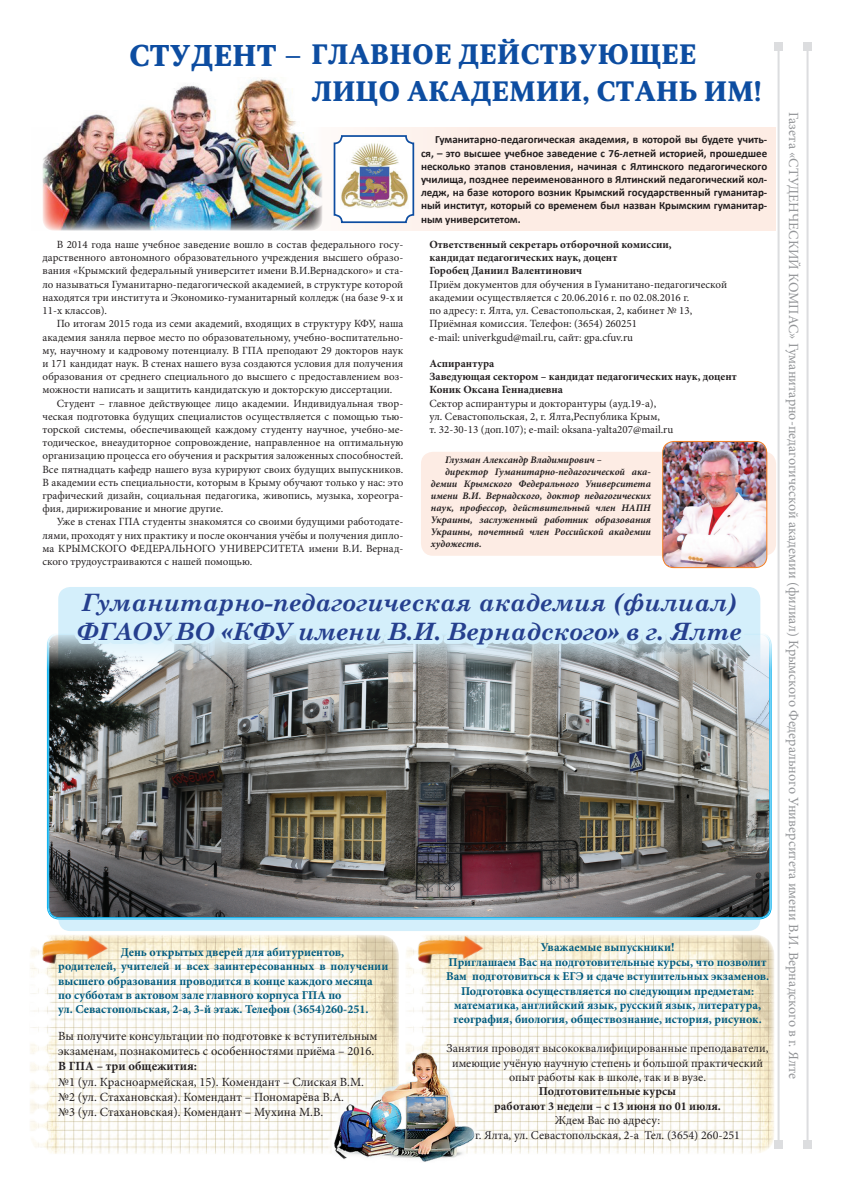
<style>
.page{position:relative;width:842px;height:1191px;background:#fff}
.page>*{position:absolute;margin:0;border:0;box-sizing:border-box;transform-origin:0 0}
.t1{font:700 28px/37px "Octava";letter-spacing:.01em;color:#0d4da1}
.t2{font:italic 700 24px/28.8px "Century Schoolbook";color:#253f8e}
.t3{font:14px "Minion Pro";color:#939598}
.t4{font:12.5px/15px "Minion Pro";color:#231f20}
.t5{font:700 12.5px "Minion Pro";color:#231f20}
.t6{font:700 12px/14.4px "Minion Pro";color:#005b7f}
.t7{font:12px/14.4px "Minion Pro";color:#231f20;text-align:center}
.t8{font:700 12px/14.4px "Minion Pro";color:#231f20;text-align:center}
.t9{font:11px/13.2px "Minion Pro";color:#231f20}
.t10{font:700 11px/13.2px "Calibri";color:#231f20;text-align:justify}
.t11{font:700 11px/13.2px "Minion Pro";color:#231f20}
.t12{font:italic 700 10px "Minion Pro";color:#231f20}
.s1{font-size:30px}
</style>
<div class="page">
<img style="left:30px;top:935px;width:369px;height:219px">
<img style="left:406px;top:935px;width:368px;height:219px">
<div style="left:58px;top:587px;width:702px;height:344px;background:#d4effb;border-radius:12px"></div>
<img style="left:48px;top:635px;width:723px;height:283px">
<div style="left:31px;top:127px;width:745px;height:104px;background:#fdece4"></div>
<div style="left:421px;top:452px;width:355px;height:104px;background:#fdece4;border-radius:12px"></div>
<img style="left:43px;top:78px;width:280px;height:153px">
<div style="left:334px;top:136px;width:79px;height:86px;background:#fff;border-radius:7px"></div>
<img style="left:337px;top:141px;width:74px;height:75px">
<div style="left:334px;top:135px;width:80px;height:88px;border:2px solid #0d4da1;border-radius:7px"></div>
<img style="left:663px;top:441px;width:104px;height:126px">
<div style="left:662px;top:441px;width:105px;height:127px;border:1px solid #f57f21;border-radius:11px"></div>
<hr style="left:777px;top:47px;width:2px;height:1097px;background:#dcdddf">
<div style="left:774px;top:43px;width:8px;height:8px;background:#dcdddf"></div>
<div style="left:774px;top:1140px;width:8px;height:8px;background:#dcdddf"></div>
<hr style="left:806px;top:47px;width:2px;height:1097px;background:#dcdddf">
<div style="left:803px;top:43px;width:8px;height:8px;background:#dcdddf"></div>
<div style="left:803px;top:1140px;width:8px;height:8px;background:#dcdddf"></div>
<svg style="left:184px;top:754px;width:81px;height:380px"></svg>
<svg style="left:68px;top:541px;width:684px;height:213px"></svg>
<img style="left:35px;top:917px;width:83px;height:63px">
<img style="left:411px;top:917px;width:83px;height:63px">
<img style="left:310px;top:1031px;width:195px;height:131px">
<h1 class="t1" style="left:311px;top:36px;width:451px;text-indent:-182px"><span class="s1">СТУДЕНТ –</span> ГЛАВНОЕ ДЕЙСТВУЮЩЕЕ<br>ЛИЦО АКАДЕМИИ, СТАНЬ ИМ!</h1>
<p class="t9" style="left:43px;top:238px;width:362px;text-align:justify;text-indent:14px">В 2014 года наше учебное заведение вошло в состав федерального госу&shy;дарственного автономного образовательного учреждения высшего образо&shy;вания «Крымский федеральный университет имени В.И.Вернадского» и ста&shy;ло называться Гуманитарно-педагогической академией, в структуре которой находятся три института и Экономико-гуманитарный колледж (на базе 9-х и 11-х классов).</p>
<p class="t9" style="left:57px;top:317px;width:348px">По итогам 2015 года из семи академий, входящих в структуру КФУ, наша</p>
<p class="t9" style="left:43px;top:330px;width:362px">академия заняла первое место по образовательному, учебно-воспитательно-</p>
<p class="t9" style="left:43px;top:344px;width:362px">му, научному и кадровому потенциалу. В ГПА преподают 29 докторов наук</p>
<p class="t9" style="left:43px;top:357px;width:362px">и 171 кандидат наук. В стенах нашего вуза создаются условия для получения</p>
<p class="t9" style="left:43px;top:370px;width:362px">образования от среднего специального до высшего с предоставлением воз-</p>
<p class="t9" style="left:43px;top:383px;width:351px">можности написать и защитить кандидатскую и докторскую диссертации.</p>
<p class="t9" style="left:57px;top:396px;width:348px">Студент – главное действующее лицо академии. Индивидуальная твор-</p>
<p class="t9" style="left:43px;top:410px;width:362px">ческая подготовка будущих специалистов осуществляется с помощью тью-</p>
<p class="t9" style="left:43px;top:423px;width:362px">торской системы, обеспечивающей каждому студенту научное, учебно-ме-</p>
<p class="t9" style="left:43px;top:436px;width:362px">тодическое, внеаудиторное сопровождение, направленное на оптимальную</p>
<p class="t9" style="left:43px;top:449px;width:362px">организацию процесса его обучения и раскрытия заложенных способностей.</p>
<p class="t9" style="left:43px;top:462px;width:362px">Все пятнадцать кафедр нашего вуза курируют своих будущих выпускников.</p>
<p class="t9" style="left:43px;top:476px;width:362px">В академии есть специальности, которым в Крыму обучают только у нас: это</p>
<p class="t9" style="left:43px;top:489px;width:362px">графический дизайн, социальная педагогика, живопись, музыка, хореогра-</p>
<p class="t9" style="left:43px;top:502px;width:182px">фия, дирижирование и многие другие.</p>
<p class="t9" style="left:57px;top:515px;width:348px">Уже в стенах ГПА студенты знакомятся со своими будущими работодате-</p>
<p class="t9" style="left:43px;top:528px;width:362px">лями, проходят у них практику и после окончания учёбы и получения дипло-</p>
<p class="t9" style="left:43px;top:542px;width:362px">ма КРЫМСКОГО ФЕДЕРАЛЬНОГО УНИВЕРСИТЕТА имени В.И. Вернад-</p>
<p class="t9" style="left:43px;top:555px;width:211px">ского трудоустраиваются с нашей помощью.</p>
<p class="t10" style="left:421px;top:133px;width:348px;text-indent:14px">Гуманитарно-педагогическая академия, в которой вы будете учить&shy;ся, – это высшее учебное заведение с 76-летней историей, прошедшее несколько этапов становления, начиная с Ялтинского педагогического училища, позднее переименованного в Ялтинский педагогический кол&shy;ледж, на базе которого возник Крымский государственный гуманитар&shy;ный институт, который со временем был назван Крымским гуманитар&shy;ным университетом.</p>
<p class="t11" style="left:429px;top:238px;width:244px">Ответственный секретарь отборочной комиссии, кандидат педагогических наук, доцент<br>Горобец Даниил Валентинович</p>
<p class="t9" style="left:429px;top:278px;width:299px">Приём документов для обучения в Гуманитано-педагогической академии осуществляется с 20.06.2016 г. по 02.08.2016 г.<br>по адресу: г. Ялта, ул. Севастопольская, 2, кабинет № 13, Приёмная комиссия. Телефон: (3654) 260251<br>e-mail: univerkgud@mail.ru, сайт: gpa.cfuv.ru</p>
<p class="t11" style="left:429px;top:357px;width:309px">Аспирантура<br>Заведующая сектором – кандидат педагогических наук, доцент<br>Коник Оксана Геннадиевна</p>
<p class="t9" style="left:429px;top:396px;width:245px">Сектор аспирантуры и докторантуры (ауд.19-а),<br>ул. Севастопольская, 2, г. Ялта,Республика Крым,<br>т. 32-30-13 (доп.107); e-mail: oksana-yalta207@mail.ru</p>
<p class="t12" style="left:445px;top:452px;width:158px">Глузман Александр Владимирович –</p>
<p class="t12" style="left:445px;top:464px;width:207px">директор Гуманитарно-педагогической ака-</p>
<p class="t12" style="left:431px;top:476px;width:221px">демии Крымского Федерального Университета</p>
<p class="t12" style="left:431px;top:488px;width:221px">имени В.И. Вернадского, доктор педагогических</p>
<p class="t12" style="left:431px;top:500px;width:221px">наук, профессор, действительный член НАПН</p>
<p class="t12" style="left:431px;top:512px;width:221px">Украины, заслуженный работник образования</p>
<p class="t12" style="left:431px;top:524px;width:221px">Украины, почетный член Российской академии</p>
<p class="t12" style="left:431px;top:536px;width:52px">художеств.</p>
<h2 class="t2" style="left:77px;top:587px;width:667px">Гуманитарно-педагогическая академия (филиал)<br>ФГАОУ ВО «КФУ имени В.И. Вернадского» в г. Ялте</h2>
<p class="t6" style="left:58px;top:944px;width:332px;text-indent:62px">День открытых дверей для абитуриентов, родителей, учителей и всех заинтересованных в получении высшего образования проводится в конце каждого месяца по субботам в актовом зале главного корпуса ГПА по<br>ул. Севастопольская, 2-а, 3-й этаж. Телефон (3654)260-251.</p>
<p class="t4" style="left:58px;top:1029px;width:321px">Вы получите консультации по подготовке к вступительным экзаменам, познакомитесь с особенностями приёма – 2016.</p>
<p class="t5" style="left:58px;top:1057px;width:140px">В ГПА – три общежития:</p>
<p class="t4" style="left:58px;top:1074px;width:307px">№1 (ул. Красноармейская, 15). Комендант – Слиская В.М. №2 (ул. Стахановская). Комендант – Пономарёва В.А. №3 (ул. Стахановская). Комендант – Мухина М.В.</p>
<p class="t6" style="left:446px;top:940px;width:325px;text-align:center">Уважаемые выпускники!<br>Приглашаем Вас на подготовительные курсы, что позволит Вам подготовиться к ЕГЭ и сдаче вступительных экзаменов.<br>Подготовка осуществляется по следующим предметам: математика, английский язык, русский язык, литература, география, биология, обществознание, история, рисунок.</p>
<p class="t7" style="left:447px;top:1041px;width:324px">Занятия проводят высококвалифицированные преподаватели, имеющие учёную научную степень и большой практический опыт работы как в школе, так и в вузе.</p>
<p class="t8" style="left:494px;top:1084px;width:228px">Подготовительные курсы<br>работают 3 недели – с 13 июня по 01 июля.</p>
<p class="t7" style="left:475px;top:1113px;width:266px">Ждем Вас по адресу:<br>г. Ялта, ул. Севастопольская, 2-а Тел. (3654) 260-251</p>
<p class="t3" style="left:803px;top:112px;width:967px;rotate:90deg">Газета «СТУДЕНЧЕСКИЙ КОМПАС» Гуманитарно-педагогической академии (филиал) Крымского Федерального Университета имени В.И. Вернадского в г. Ялте</p>
</div>
